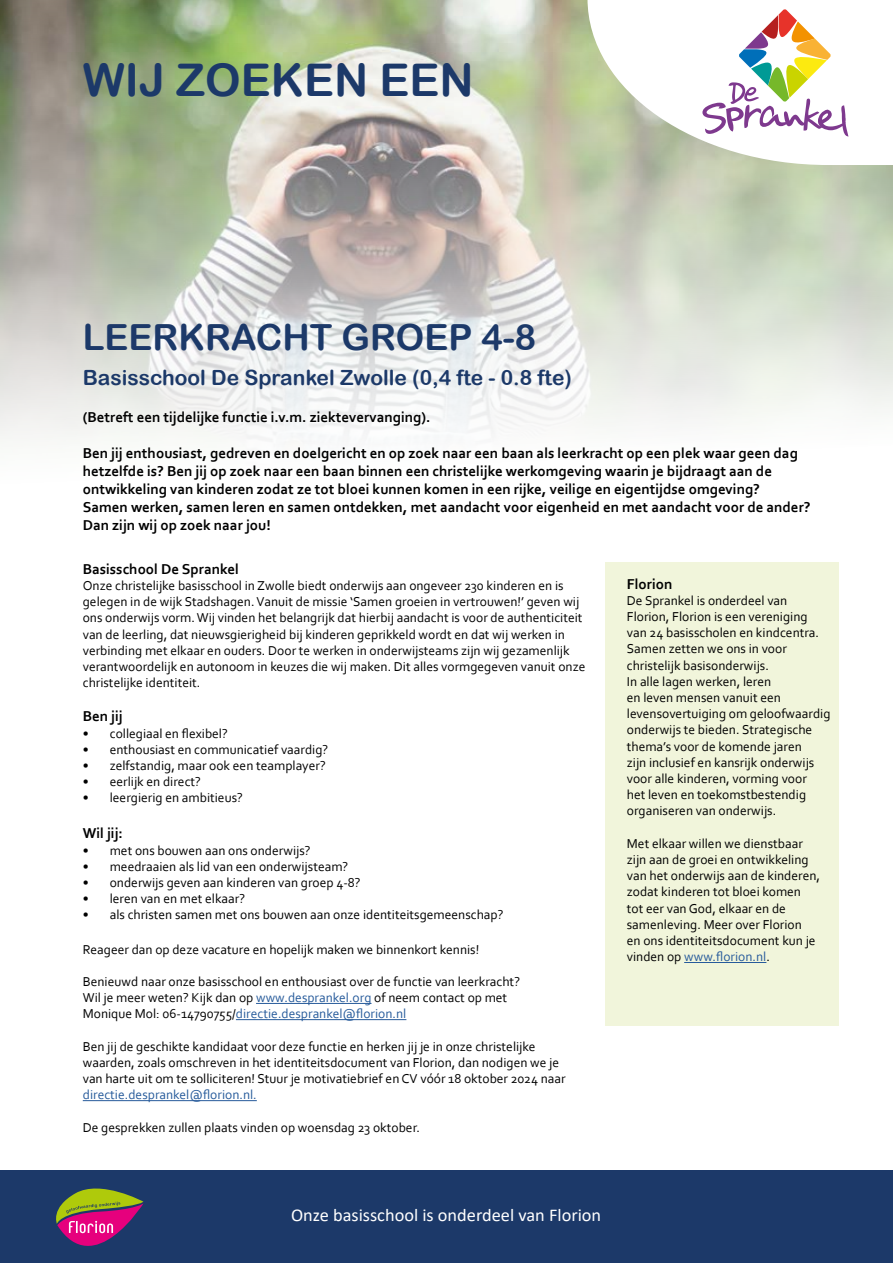
<style>
.page{position:relative;width:893px;height:1263px;background:#fff}
.page>*{position:absolute;margin:0;border:0;box-sizing:border-box;transform-origin:0 0}
.t1{font:45px "Arial Rounded MT Bold";color:#1c3969}
.t2{font:36px "Arial Rounded MT Bold";color:#1c3969}
.t3{font:21px "Arial Rounded MT Bold";color:#1c3969}
.t4{font:18px "Calibri";color:#fff}
.t5{font:700 15px/18px "Corbel";color:#000}
.t6{font:13.5px/16.2px "Corbel";color:#000}
.t7{font:13.5px "Corbel";color:#275b9b}
.s1{color:#275b9b}
</style>
<div class="page">
<img style="left:0;top:0;width:893px;height:442px">
<div style="left:0;top:1170px;width:893px;height:93px;background:#1c3969"></div>
<hr style="left:256px;top:1003px;width:115px;height:1px;background:#275b9b">
<hr style="left:236px;top:1019px;width:170px;height:1px;background:#275b9b">
<hr style="left:83px;top:1100px;width:174px;height:1px;background:#275b9b">
<svg style="left:587px;top:0;width:306px;height:165px"></svg>
<svg style="left:56px;top:1188px;width:87px;height:58px"></svg>
<div style="left:605px;top:562px;width:233px;height:464px;background:#f1f5db"></div>
<hr style="left:684px;top:962px;width:82px;height:1px;background:#275b9b">
<svg style="left:702px;top:9px;width:146px;height:128px"></svg>
<h1 class="t1" style="left:83px;top:54px;width:393px">WIJ ZOEKEN EEN</h1>
<h2 class="t2" style="left:83px;top:316px;width:455px">LEERKRACHT GROEP 4-8</h2>
<h3 class="t3" style="left:83px;top:365px;width:491px">Basisschool De Sprankel Zwolle (0,4 fte - 0.8 fte)</h3>
<p class="t5" style="left:83px;top:408px;width:349px">(Betreft een tijdelijke functie i.v.m. ziektevervanging).</p>
<p class="t5" style="left:83px;top:444px;width:729px">Ben jij enthousiast, gedreven en doelgericht en op zoek naar een baan als leerkracht op een plek waar geen dag hetzelfde is? Ben jij op zoek naar een baan binnen een christelijke werkomgeving waarin je bijdraagt aan de ontwikkeling van kinderen zodat ze tot bloei kunnen komen in een rijke, veilige en eigentijdse omgeving?<br>Samen werken, samen leren en samen ontdekken, met aandacht voor eigenheid en met aandacht voor de ander?<br>Dan zijn wij op zoek naar jou!</p>
<p class="t5" style="left:83px;top:559px;width:158px">Basisschool De Sprankel</p>
<p class="t6" style="left:83px;top:577px;width:504px">Onze christelijke basisschool in Zwolle biedt onderwijs aan ongeveer 230 kinderen en is gelegen in de wijk Stadshagen. Vanuit de missie ‘Samen groeien in vertrouwen!’ geven wij ons onderwijs vorm. Wij vinden het belangrijk dat hierbij aandacht is voor de authenticiteit van de leerling, dat nieuwsgierigheid bij kinderen geprikkeld wordt en dat wij werken in verbinding met elkaar en ouders. Door te werken in onderwijsteams zijn wij gezamenlijk verantwoordelijk en autonoom in keuzes die wij maken. Dit alles vormgegeven vanuit onze christelijke identiteit.</p>
<p class="t5" style="left:83px;top:707px;width:42px">Ben jij</p>
<p class="t6" style="left:83px;top:725px;width:147px">• collegiaal en flexibel?</p>
<p class="t6" style="left:83px;top:741px;width:247px">• enthousiast en communicatief vaardig?</p>
<p class="t6" style="left:83px;top:757px;width:244px">• zelfstandig, maar ook een teamplayer?</p>
<p class="t6" style="left:83px;top:773px;width:120px">• eerlijk en direct?</p>
<p class="t6" style="left:83px;top:789px;width:162px">• leergierig en ambitieus?</p>
<p class="t5" style="left:83px;top:824px;width:42px">Wil jij:</p>
<p class="t6" style="left:83px;top:842px;width:229px">• met ons bouwen aan ons onderwijs?</p>
<p class="t6" style="left:83px;top:858px;width:267px">• meedraaien als lid van een onderwijsteam?</p>
<p class="t6" style="left:83px;top:874px;width:279px">• onderwijs geven aan kinderen van groep 4-8?</p>
<p class="t6" style="left:83px;top:890px;width:164px">• leren van en met elkaar?</p>
<p class="t6" style="left:83px;top:906px;width:422px">• als christen samen met ons bouwen aan onze identiteitsgemeenschap?</p>
<p class="t6" style="left:83px;top:941px;width:398px">Reageer dan op deze vacature en hopelijk maken we binnenkort kennis!</p>
<p class="t6" style="left:83px;top:973px;width:439px">Benieuwd naar onze basisschool en enthousiast over de functie van leerkracht?<br>Wil je meer weten? Kijk dan op <span class="s1">www.desprankel.org</span> of neem contact op met<br>Monique Mol: 06-14790755/<span class="s1">directie.desprankel@florion.nl</span></p>
<p class="t6" style="left:83px;top:1038px;width:484px">Ben jij de geschikte kandidaat voor deze functie en herken jij je in onze christelijke waarden, zoals omschreven in het identiteitsdocument van Florion, dan nodigen we je van harte uit om te solliciteren! Stuur je motivatiebrief en CV vóór 18 oktober 2024 naar</p>
<p class="t7" style="left:83px;top:1086px;width:176px">directie.desprankel@florion.nl.</p>
<p class="t6" style="left:83px;top:1119px;width:339px">De gesprekken zullen plaats vinden op woensdag 23 oktober.</p>
<p class="t5" style="left:627px;top:574px;width:47px">Florion</p>
<p class="t6" style="left:627px;top:592px;width:205px">De Sprankel is onderdeel van<br>Florion, Florion is een vereniging van 24 basisscholen en kindcentra.<br>Samen zetten we ons in voor christelijk basisonderwijs.<br>In alle lagen werken, leren<br>en leven mensen vanuit een levensovertuiging om geloofwaardig onderwijs te bieden. Strategische thema’s voor de komende jaren<br>zijn inclusief en kansrijk onderwijs voor alle kinderen, vorming voor<br>het leven en toekomstbestendig organiseren van onderwijs.</p>
<p class="t6" style="left:627px;top:835px;width:195px">Met elkaar willen we dienstbaar zijn aan de groei en ontwikkeling van het onderwijs aan de kinderen, zodat kinderen tot bloei komen tot eer van God, elkaar en de samenleving. Meer over Florion<br>en ons identiteitsdocument kun je vinden op <span class="s1">www.florion.nl</span>.</p>
<h3 class="t4" style="left:291px;top:1203px;width:312px">Onze basisschool is onderdeel van Florion</h3>
</div>
